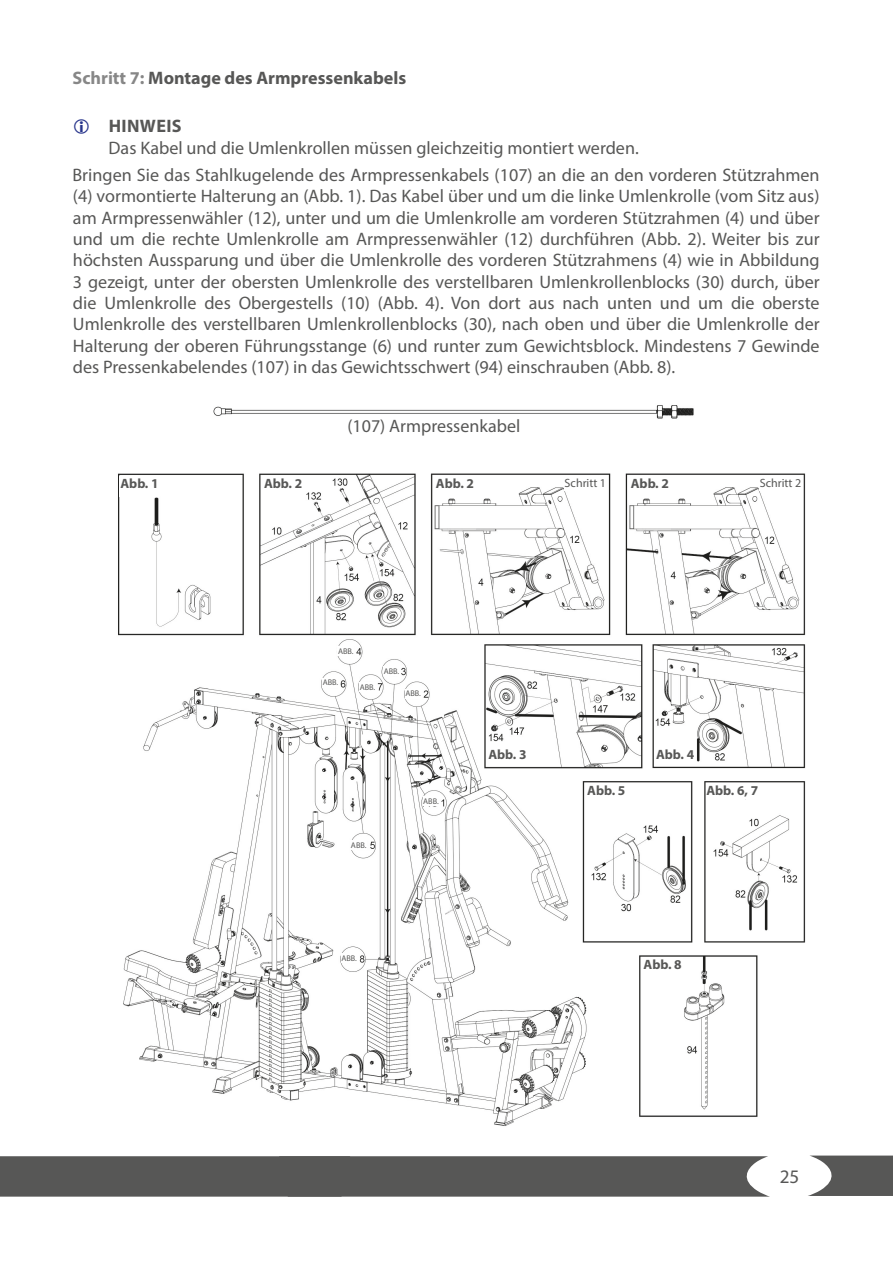
<style>
.page{position:relative;width:893px;height:1263px;background:#fff}
.page>*{position:absolute;margin:0;border:0;box-sizing:border-box;transform-origin:0 0}
.t1{font:19.2px "Myriad Pro";color:#575756}
.Text_Hinweise{font:18.15px/21.3px "Myriad Pro";color:#575756;text-align:justify}
.t2{font:700 18.15px "Myriad Pro";color:#575756}
.t3{font:700 18.15px "Myriad Pro";letter-spacing:.02em;color:#575756}
.t4{font:18px "Myriad Pro";color:#575756}
.t5{font:700 13.5px "Myriad Pro";letter-spacing:-.005em;color:#575756}
.t6{font:12px "Myriad Pro";color:#575756}
.t7{font:8.25px "Myriad Pro";color:#575756}
.s1{color:#878787}
</style>
<div class="page">
<img style="left:118px;top:405px;width:688px;height:721px">
<div style="left:0;top:1156px;width:768px;height:40px;background:#575756"></div>
<svg style="left:808px;top:1155px;width:85px;height:41px"></svg>
<div style="left:299px;top:417px;width:270px;height:34px;background:#fff"></div>
<div style="left:119px;top:476px;width:41px;height:20px;background:#fff"></div>
<div style="left:263px;top:476px;width:40px;height:20px;background:#fff"></div>
<div style="left:488px;top:747px;width:52px;height:16px;background:#fff"></div>
<div style="left:655px;top:747px;width:40px;height:16px;background:#fff"></div>
<div style="left:586px;top:783px;width:40px;height:16px;background:#fff"></div>
<div style="left:706px;top:783px;width:52px;height:16px;background:#fff"></div>
<div style="left:435px;top:476px;width:40px;height:20px;background:#fff"></div>
<div style="left:630px;top:476px;width:40px;height:20px;background:#fff"></div>
<div style="left:642px;top:957px;width:41px;height:16px;background:#fff"></div>
<div style="left:564px;top:476px;width:43px;height:14px;background:#fff"></div>
<div style="left:759px;top:476px;width:43px;height:14px;background:#fff"></div>
<div style="left:341px;top:953px;width:16px;height:10px;background:#fff"></div>
<div style="left:350px;top:840px;width:17px;height:10px;background:#fff"></div>
<div style="left:423px;top:796px;width:16px;height:10px;background:#fff"></div>
<div style="left:337px;top:646px;width:17px;height:10px;background:#fff"></div>
<div style="left:322px;top:678px;width:17px;height:9px;background:#fff"></div>
<div style="left:359px;top:682px;width:17px;height:10px;background:#fff"></div>
<div style="left:383px;top:666px;width:17px;height:10px;background:#fff"></div>
<div style="left:405px;top:689px;width:17px;height:9px;background:#fff"></div>
<p class="t2" style="left:72px;top:66px;width:335px"><span class="s1">Schritt 7:</span> Montage des Armpressenkabels</p>
<p class="t3" style="left:109px;top:114px;width:74px">HINWEIS</p>
<p class="Text_Hinweise" style="left:109px;top:137px;width:532px">Das Kabel und die Umlenkrollen müssen gleichzeitig montiert werden.</p>
<p class="Text_Hinweise" style="left:72px;top:164px;width:749px">Bringen Sie das Stahlkugelende des Armpressenkabels (107) an die an den vorderen Stützrahmen (4) vormontierte Halterung an (Abb. 1). Das Kabel über und um die linke Umlenkrolle (vom Sitz aus) am Armpressenwähler (12), unter und um die Umlenkrolle am vorderen Stützrahmen (4) und über und um die rechte Umlenkrolle am Armpressenwähler (12) durchführen (Abb. 2). Weiter bis zur höchsten Aussparung und über die Umlenkrolle des vorderen Stützrahmens (4) wie in Abbildung 3 gezeigt, unter der obersten Umlenkrolle des verstellbaren Umlenkrollenblocks (30) durch, über die Umlenkrolle des Obergestells (10) (Abb. 4). Von dort aus nach unten und um die oberste Umlenkrolle des verstellbaren Umlenkrollenblocks (30), nach oben und über die Umlenkrolle der Halterung der oberen Führungsstange (6) und runter zum Gewichtsblock. Mindestens 7 Gewinde des Pressenkabelendes (107) in das Gewichtsschwert (94) einschrauben (Abb. 8).</p>
<p class="t5" style="left:121px;top:474px;width:40px">Abb. 1</p>
<p class="t5" style="left:264px;top:474px;width:40px">Abb. 2</p>
<p class="t4" style="left:347px;top:415px;width:174px">(107) Armpressenkabel</p>
<p class="t6" style="left:565px;top:475px;width:43px">Schritt 1</p>
<p class="t6" style="left:760px;top:475px;width:43px">Schritt 2</p>
<p class="t5" style="left:436px;top:474px;width:40px">Abb. 2</p>
<p class="t5" style="left:631px;top:474px;width:40px">Abb. 2</p>
<p class="t7" style="left:338px;top:646px;width:17px">ABB.</p>
<p class="t7" style="left:323px;top:677px;width:17px">ABB.</p>
<p class="t7" style="left:360px;top:682px;width:17px">ABB.</p>
<p class="t7" style="left:384px;top:666px;width:17px">ABB.</p>
<p class="t7" style="left:405px;top:688px;width:17px">ABB.</p>
<p class="t7" style="left:351px;top:840px;width:17px">ABB.</p>
<p class="t7" style="left:423px;top:796px;width:17px">ABB.</p>
<p class="t7" style="left:341px;top:953px;width:17px">ABB.</p>
<p class="t5" style="left:488px;top:746px;width:40px">Abb. 3</p>
<p class="t5" style="left:656px;top:746px;width:40px">Abb. 4</p>
<p class="t5" style="left:587px;top:781px;width:40px">Abb. 5</p>
<p class="t5" style="left:706px;top:781px;width:53px">Abb. 6, 7</p>
<p class="t5" style="left:644px;top:955px;width:40px">Abb. 8</p>
<p class="t1" style="left:780px;top:1165px;width:21px">25</p>
</div>
